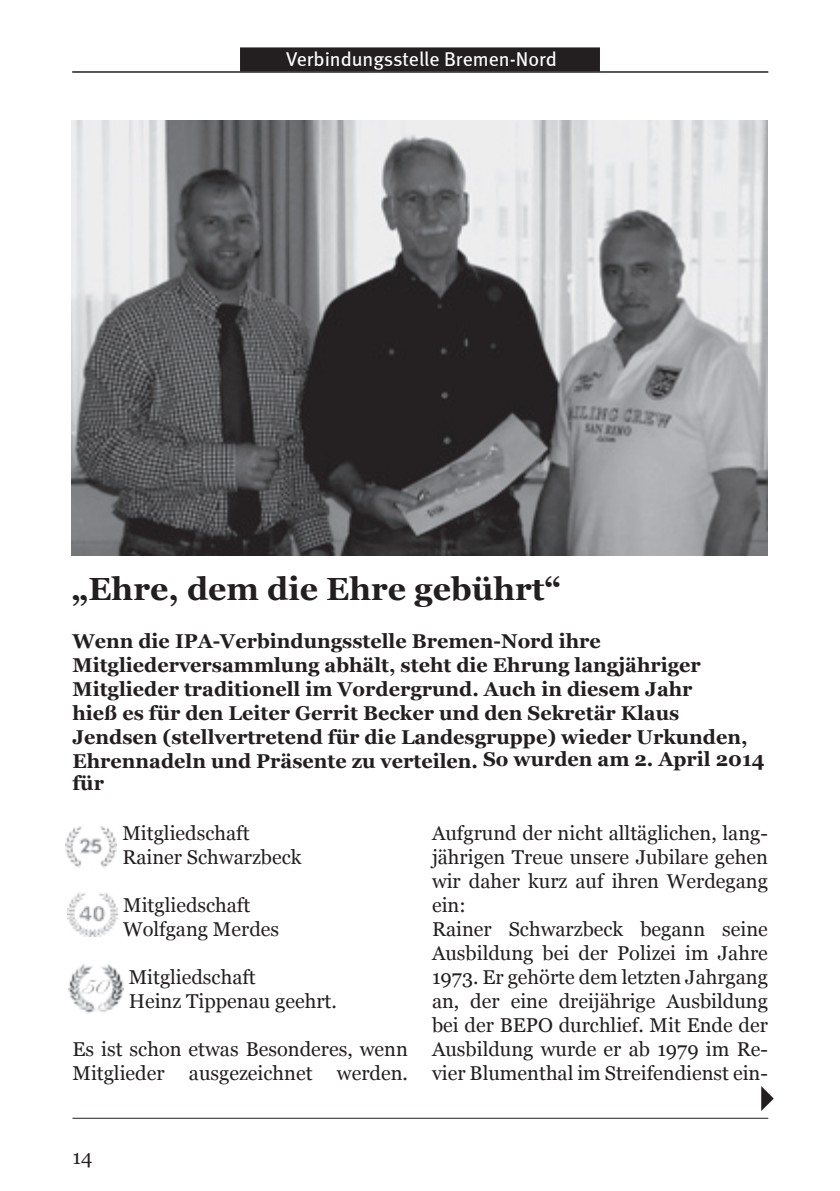
<style>
.page{position:relative;width:840px;height:1191px;background:#fff}
.page>*{position:absolute;margin:0;border:0;box-sizing:border-box;transform-origin:0 0}
.t1{font:700 32px "Georgia";color:#231f20}
.t2{font:20px/24px "Georgia";color:#231f20}
.t3{font:700 20px/24px "Georgia";color:#231f20}
.t4{font:20px "Meta";letter-spacing:-.005em;color:#fff}
</style>
<div class="page">
<hr style="left:72px;top:1117px;width:695px;height:1px;background:#231f20">
<hr style="left:72px;top:72px;width:695px;height:1px;background:#231f20">
<div style="left:240px;top:47px;width:359px;height:24px;background:#231f20"></div>
<hr style="left:72px;top:71px;width:695px;height:1px;background:#231f20">
<img style="left:72px;top:120px;width:695px;height:436px">
<img style="left:66px;top:826px;width:51px;height:41px">
<img style="left:68px;top:892px;width:49px;height:44px">
<img style="left:68px;top:964px;width:55px;height:49px">
<svg style="left:761px;top:1086px;width:12px;height:25px"></svg>
<p class="t4" style="left:286px;top:47px;width:272px">Verbindungsstelle Bremen-Nord</p>
<h1 class="t1" style="left:72px;top:568px;width:490px">„Ehre, dem die Ehre gebührt“</h1>
<p class="t3" style="left:72px;top:629px;width:693px">Wenn die IPA-Verbindungsstelle Bremen-Nord ihre Mitgliederversammlung abhält, steht die Ehrung langjähriger Mitglieder traditionell im Vordergrund. Auch in diesem Jahr<br>hieß es für den Leiter Gerrit Becker und den Sekretär Klaus Jendsen (stellvertretend für die Landesgruppe) wieder Urkunden, Ehrennadeln und Präsente zu verteilen. So wurden am 2. April 2014</p>
<p class="t3" style="left:72px;top:771px;width:33px">für</p>
<p class="t2" style="left:122px;top:822px;width:180px">Mitgliedschaft<br>Rainer Schwarzbeck</p>
<p class="t2" style="left:123px;top:894px;width:157px">Mitgliedschaft<br>Wolfgang Merdes</p>
<p class="t2" style="left:129px;top:966px;width:209px">Mitgliedschaft<br>Heinz Tippenau geehrt.</p>
<p class="t2" style="left:72px;top:1038px;width:337px">Es ist schon etwas Besonderes, wenn<br>Mitglieder ausgezeichnet werden.</p>
<p class="t2" style="left:432px;top:822px;width:337px">Aufgrund der nicht alltäglichen, lang&shy;jährigen Treue unsere Jubilare gehen wir daher kurz auf ihren Werdegang ein:<br>Rainer Schwarzbeck begann seine Ausbildung bei der Polizei im Jahre 1973. Er gehörte dem letzten Jahrgang an, der eine dreijährige Ausbildung bei der BEPO durchlief. Mit Ende der Ausbildung wurde er ab 1979 im Re&shy;vier Blumenthal im Streifendienst ein-</p>
<p class="t2" style="left:72px;top:1145px;width:21px">14</p>
</div>
